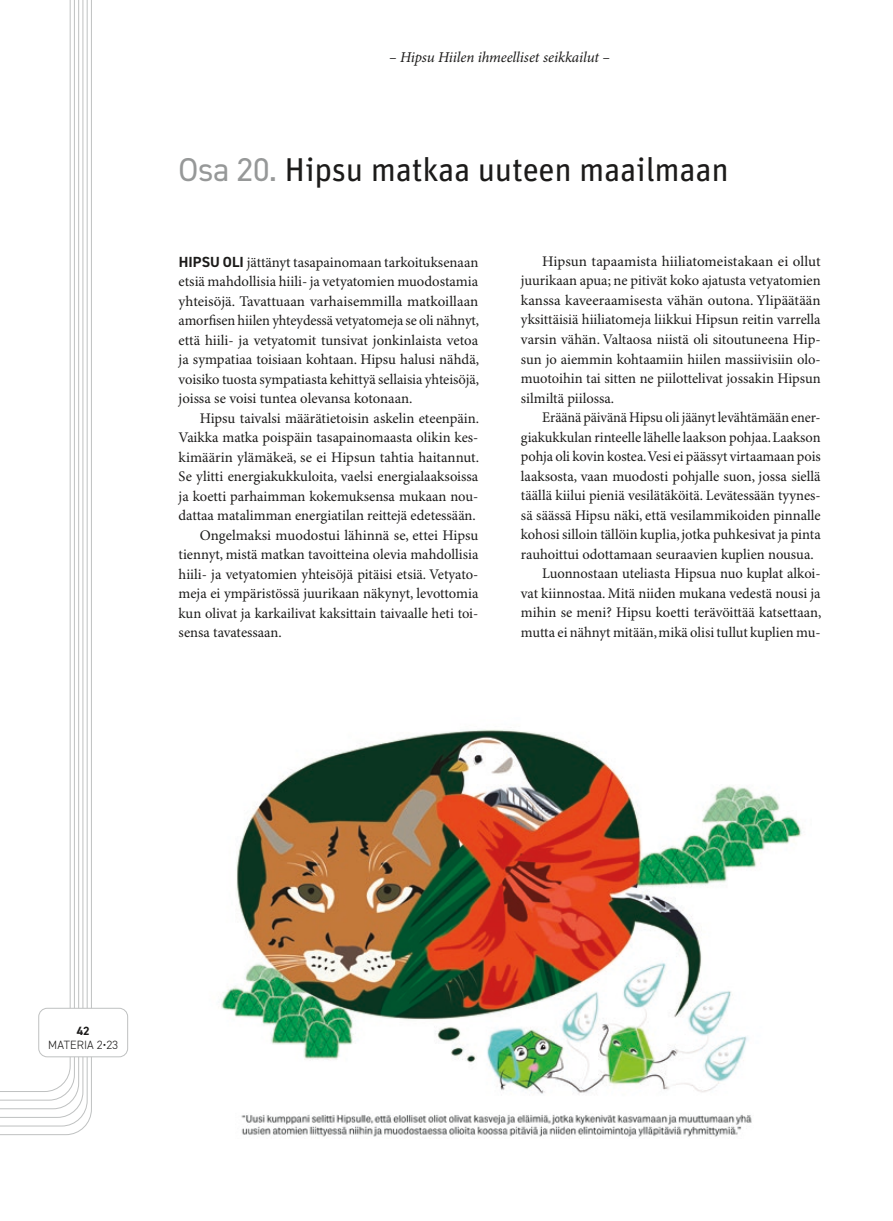
<style>
.page{position:relative;width:893px;height:1221px;background:#fff}
.page>*{position:absolute;margin:0;border:0;box-sizing:border-box;transform-origin:0 0}
.t1{font:33px "Unit Pro";letter-spacing:-.01em;color:#1c1b1a}
.t2{font:italic 15px "Minion Pro";letter-spacing:-.005em;color:#1c1b1a}
.t3{font:14.7px/19.5px "Minion Pro";color:#1c1b1a;text-align:justify}
.t4{font:300 12px "DIN2014";letter-spacing:.01em;color:#1c1b1a}
.t5{font:700 12px "DIN2014";color:#1c1b1a}
.s1{font-family:"DIN2014";color:#969898}
.s2{font-family:"DIN2014";font-weight:700}
</style>
<div class="page">
<img style="left:221px;top:729px;width:581px;height:408px">
<svg style="left:0;top:0;width:92px;height:1134px"></svg>
<svg style="left:0;top:0;width:88px;height:1126px"></svg>
<svg style="left:0;top:0;width:83px;height:1117px"></svg>
<svg style="left:0;top:0;width:79px;height:1109px"></svg>
<svg style="left:0;top:0;width:75px;height:1100px"></svg>
<svg style="left:0;top:0;width:71px;height:1091px"></svg>
<div style="left:39px;top:1008px;width:89px;height:48px;background:#fff;border-radius:9px"></div>
<div style="left:39px;top:1008px;width:89px;height:48px;border:1px solid #bfc1c1;border-radius:9px"></div>
<p class="t2" style="left:389px;top:49px;width:222px">– Hipsu Hiilen ihmeelliset seikkailut –</p>
<h1 class="t1" style="left:179px;top:147px;width:552px"><span class="s1">Osa 20.</span> Hipsu matkaa uuteen maailmaan</h1>
<p class="t3" style="left:179px;top:253px;width:302px"><span class="s2">HIPSU OLI</span> jättänyt tasapainomaan tarkoituksenaan etsiä mahdollisia hiili- ja vetyatomien muodostamia yhteisöjä. Tavattuaan varhaisemmilla matkoillaan amorfisen hiilen yhteydessä vetyatomeja se oli nähnyt, että hiili- ja vetyatomit tunsivat jonkinlaista vetoa ja sympatiaa toisiaan kohtaan. Hipsu halusi nähdä, voisiko tuosta sympatiasta kehittyä sellaisia yhteisöjä, joissa se voisi tuntea olevansa kotonaan.</p>
<p class="t3" style="left:200px;top:409px;width:281px">Hipsu taivalsi määrätietoisin askelin eteenpäin.</p>
<p class="t3" style="left:179px;top:428px;width:301px">Vaikka matka poispäin tasapainomaasta olikin kes-</p>
<p class="t3" style="left:179px;top:448px;width:302px">kimäärin ylämäkeä, se ei Hipsun tahtia haitannut.</p>
<p class="t3" style="left:179px;top:467px;width:301px">Se ylitti energiakukkuloita, vaelsi energialaaksoissa</p>
<p class="t3" style="left:179px;top:487px;width:301px">ja koetti parhaimman kokemuksensa mukaan nou-</p>
<p class="t3" style="left:179px;top:506px;width:299px">dattaa matalimman energiatilan reittejä edetessään.</p>
<p class="t3" style="left:200px;top:526px;width:280px">Ongelmaksi muodostui lähinnä se, ettei Hipsu</p>
<p class="t3" style="left:179px;top:545px;width:301px">tiennyt, mistä matkan tavoitteina olevia mahdollisia</p>
<p class="t3" style="left:179px;top:565px;width:301px">hiili- ja vetyatomien yhteisöjä pitäisi etsiä. Vetyato-</p>
<p class="t3" style="left:179px;top:584px;width:301px">meja ei ympäristössä juurikaan näkynyt, levottomia</p>
<p class="t3" style="left:179px;top:604px;width:301px">kun olivat ja karkailivat kaksittain taivaalle heti toi-</p>
<p class="t3" style="left:179px;top:623px;width:105px">sensa tavatessaan.</p>
<p class="t3" style="left:521px;top:252px;width:301px;text-indent:21px">Hipsun tapaamista hiiliatomeistakaan ei ollut juurikaan apua; ne pitivät koko ajatusta vetyatomien kanssa kaveeraamisesta vähän outona. Ylipäätään yksittäisiä hiiliatomeja liikkui Hipsun reitin varrella varsin vähän. Valtaosa niistä oli sitoutuneena Hip&shy;sun jo aiemmin kohtaamiin hiilen massiivisiin olo&shy;muotoihin tai sitten ne piilottelivat jossakin Hipsun silmiltä piilossa.</p>
<p class="t3" style="left:542px;top:408px;width:280px">Eräänä päivänä Hipsu oli jäänyt levähtämään ener-</p>
<p class="t3" style="left:521px;top:427px;width:301px">giakukkulan rinteelle lähelle laakson pohjaa. Laakson</p>
<p class="t3" style="left:521px;top:447px;width:301px">pohja oli kovin kostea. Vesi ei päässyt virtaamaan pois</p>
<p class="t3" style="left:521px;top:466px;width:301px">laaksosta, vaan muodosti pohjalle suon, jossa siellä</p>
<p class="t3" style="left:521px;top:486px;width:301px">täällä kiilui pieniä vesilätäköitä. Levätessään tyynes-</p>
<p class="t3" style="left:521px;top:505px;width:301px">sä säässä Hipsu näki, että vesilammikoiden pinnalle</p>
<p class="t3" style="left:521px;top:525px;width:301px">kohosi silloin tällöin kuplia, jotka puhkesivat ja pinta</p>
<p class="t3" style="left:521px;top:544px;width:294px">rauhoittui odottamaan seuraavien kuplien nousua.</p>
<p class="t3" style="left:542px;top:564px;width:280px">Luonnostaan uteliasta Hipsua nuo kuplat alkoi-</p>
<p class="t3" style="left:521px;top:583px;width:301px">vat kiinnostaa. Mitä niiden mukana vedestä nousi ja</p>
<p class="t3" style="left:521px;top:603px;width:302px">mihin se meni? Hipsu koetti terävöittää katsettaan,</p>
<p class="t3" style="left:521px;top:622px;width:301px">mutta ei nähnyt mitään, mikä olisi tullut kuplien mu-</p>
<p class="t5" style="left:77px;top:1022px;width:14px">42</p>
<p class="t4" style="left:48px;top:1037px;width:71px">MATERIA 2•23</p>
</div>
